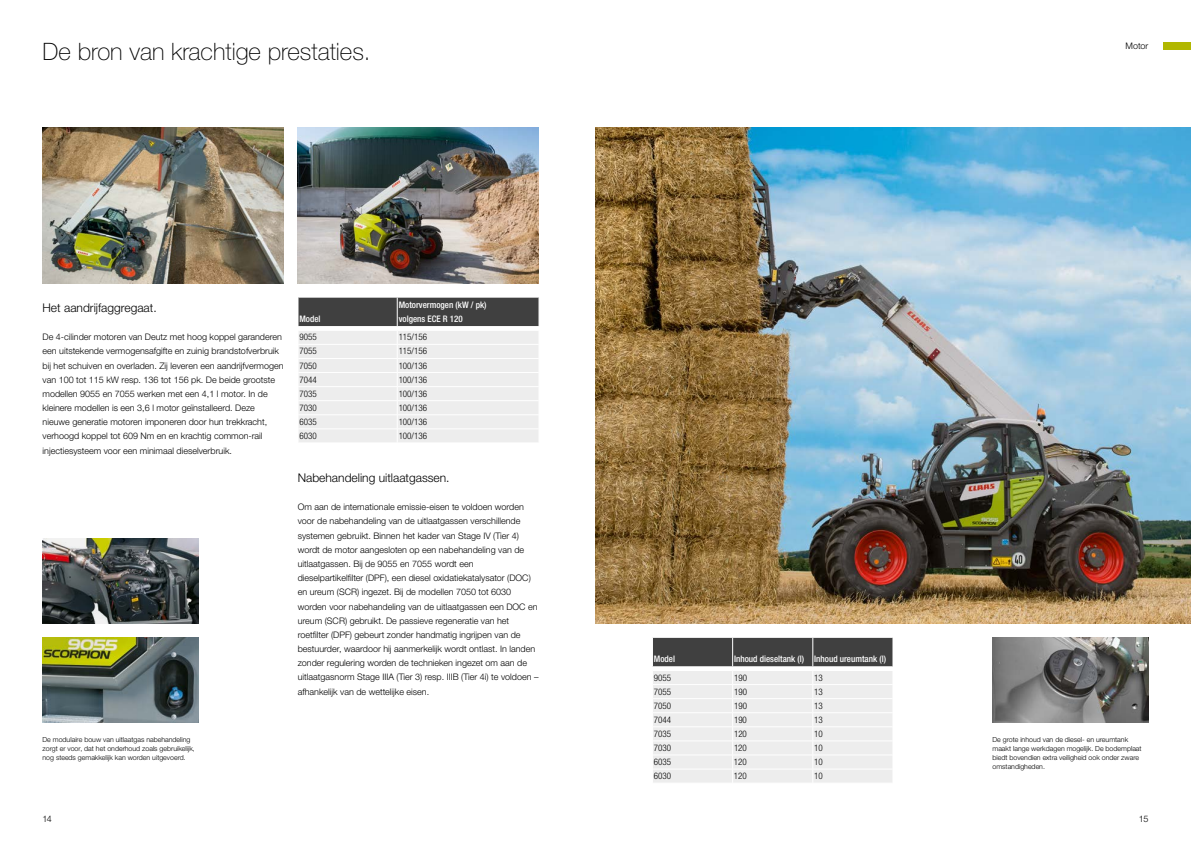
<style>
.page{position:relative;width:1191px;height:842px;background:#fff}
.page>*{position:absolute;margin:0;border:0;box-sizing:border-box;transform-origin:0 0}
.t1{font:100 24px "CLAAS Helvetica Neue";color:#000}
.t2{font:300 12px "CLAAS Helvetica Neue";color:#000}
.t3{font:300 9px/14.2px "CLAAS Helvetica Neue";color:#000}
.t4{font:300 condensed 9px "CLAAS Helvetica Neue";color:#000}
.t5{font:500 condensed 9px/14px "CLAAS Helvetica Neue";color:#fff}
.t6{font:300 7px/9px "CLAAS Helvetica Neue";color:#000}
</style>
<div class="page">
<div style="left:1162px;top:43px;width:29px;height:7px;background:#b1b700"></div>
<img style="left:595px;top:128px;width:596px;height:496px">
<img style="left:43px;top:128px;width:240px;height:155px">
<img style="left:43px;top:539px;width:155px;height:85px">
<img style="left:992px;top:638px;width:156px;height:85px">
<img style="left:43px;top:638px;width:155px;height:85px">
<img style="left:298px;top:128px;width:241px;height:155px">
<svg style="left:298px;top:298px;width:241px;height:144px;background:#cdcdcd"></svg>
<svg style="left:652px;top:638px;width:241px;height:145px;background:#cdcdcd"></svg>
<h1 class="t1" style="left:43px;top:36px;width:330px">De bron van krachtige prestaties.</h1>
<p class="t3" style="left:1125px;top:39px;width:24px">Motor</p>
<p class="t5" style="left:399px;top:298px;width:89px">Motorvermogen (kW / pk) volgens ECE R 120</p>
<h2 class="t2" style="left:43px;top:300px;width:116px">Het aandrijfaggregaat.</h2>
<p class="t3" style="left:43px;top:330px;width:242px">De 4-cilinder motoren van Deutz met hoog koppel garanderen een uitstekende vermogensafgifte en zuinig brandstofverbruik bij het schuiven en overladen. Zij leveren een aandrijfvermogen van 100 tot 115 kW resp. 136 tot 156 pk. De beide grootste modellen 9055 en 7055 werken met een 4,1 l motor. In de kleinere modellen is een 3,6 l motor geïnstalleerd. Deze nieuwe generatie motoren imponeren door hun trekkracht, verhoogd koppel tot 609 Nm en en krachtig common-rail injectiesysteem voor een minimaal dieselverbruik.</p>
<p class="t5" style="left:299px;top:312px;width:23px">Model</p>
<p class="t4" style="left:299px;top:331px;width:19px">9055</p>
<p class="t4" style="left:399px;top:331px;width:30px">115/156</p>
<p class="t4" style="left:299px;top:345px;width:19px">7055</p>
<p class="t4" style="left:399px;top:345px;width:30px">115/156</p>
<p class="t4" style="left:299px;top:359px;width:19px">7050</p>
<p class="t4" style="left:399px;top:359px;width:30px">100/136</p>
<p class="t4" style="left:299px;top:374px;width:19px">7044</p>
<p class="t4" style="left:399px;top:374px;width:30px">100/136</p>
<p class="t4" style="left:299px;top:388px;width:19px">7035</p>
<p class="t4" style="left:399px;top:388px;width:30px">100/136</p>
<p class="t4" style="left:299px;top:402px;width:19px">7030</p>
<p class="t4" style="left:399px;top:402px;width:30px">100/136</p>
<p class="t4" style="left:299px;top:416px;width:19px">6035</p>
<p class="t4" style="left:399px;top:416px;width:30px">100/136</p>
<p class="t4" style="left:299px;top:430px;width:19px">6030</p>
<p class="t4" style="left:399px;top:430px;width:30px">100/136</p>
<h2 class="t2" style="left:298px;top:470px;width:153px">Nabehandeling uitlaatgassen.</h2>
<p class="t3" style="left:298px;top:500px;width:242px">Om aan de internationale emissie-eisen te voldoen worden voor de nabehandeling van de uitlaatgassen verschillende systemen gebruikt. Binnen het kader van Stage IV (Tier 4) wordt de motor aangesloten op een nabehandeling van de uitlaatgassen. Bij de 9055 en 7055 wordt een dieselpartikelfilter (DPF), een diesel oxidatiekatalysator (DOC) en ureum (SCR) ingezet. Bij de modellen 7050 tot 6030 worden voor nabehandeling van de uitlaatgassen een DOC en ureum (SCR) gebruikt. De passieve regeneratie van het roetfilter (DPF) gebeurt zonder handmatig ingrijpen van de bestuurder, waardoor hij aanmerkelijk wordt ontlast. In landen zonder regulering worden de technieken ingezet om aan de uitlaatgasnorm Stage IIIA (Tier 3) resp. IIIB (Tier 4i) te voldoen – afhankelijk van de wettelijke eisen.</p>
<p class="t5" style="left:654px;top:652px;width:23px">Model</p>
<p class="t5" style="left:734px;top:652px;width:153px">Inhoud dieseltank (l) Inhoud ureumtank (l)</p>
<p class="t4" style="left:654px;top:671px;width:19px">9055</p>
<p class="t4" style="left:734px;top:671px;width:14px">190</p>
<p class="t4" style="left:814px;top:671px;width:10px">13</p>
<p class="t4" style="left:654px;top:686px;width:19px">7055</p>
<p class="t4" style="left:734px;top:686px;width:14px">190</p>
<p class="t4" style="left:814px;top:686px;width:10px">13</p>
<p class="t4" style="left:654px;top:700px;width:19px">7050</p>
<p class="t4" style="left:734px;top:700px;width:14px">190</p>
<p class="t4" style="left:814px;top:700px;width:10px">13</p>
<p class="t4" style="left:654px;top:714px;width:19px">7044</p>
<p class="t4" style="left:734px;top:714px;width:14px">190</p>
<p class="t4" style="left:814px;top:714px;width:10px">13</p>
<p class="t4" style="left:654px;top:728px;width:19px">7035</p>
<p class="t4" style="left:734px;top:728px;width:14px">120</p>
<p class="t4" style="left:814px;top:728px;width:10px">10</p>
<p class="t4" style="left:654px;top:742px;width:19px">7030</p>
<p class="t4" style="left:734px;top:742px;width:14px">120</p>
<p class="t4" style="left:814px;top:742px;width:10px">10</p>
<p class="t4" style="left:654px;top:756px;width:19px">6035</p>
<p class="t4" style="left:734px;top:756px;width:14px">120</p>
<p class="t4" style="left:814px;top:756px;width:10px">10</p>
<p class="t4" style="left:654px;top:770px;width:19px">6030</p>
<p class="t4" style="left:734px;top:770px;width:14px">120</p>
<p class="t4" style="left:814px;top:770px;width:10px">10</p>
<p class="t6" style="left:43px;top:735px;width:154px">De modulaire bouw van uitlaatgas nabehandeling zorgt er voor, dat het onderhoud zoals gebruikelijk, nog steeds gemakkelijk kan worden uitgevoerd.</p>
<p class="t6" style="left:992px;top:735px;width:151px">De grote inhoud van de diesel- en ureumtank maakt lange werkdagen mogelijk. De bodemplaat biedt bovendien extra veiligheid ook onder zware omstandigheden.</p>
<p class="t3" style="left:43px;top:812px;width:11px">14</p>
<p class="t3" style="left:1139px;top:812px;width:11px">15</p>
</div>
